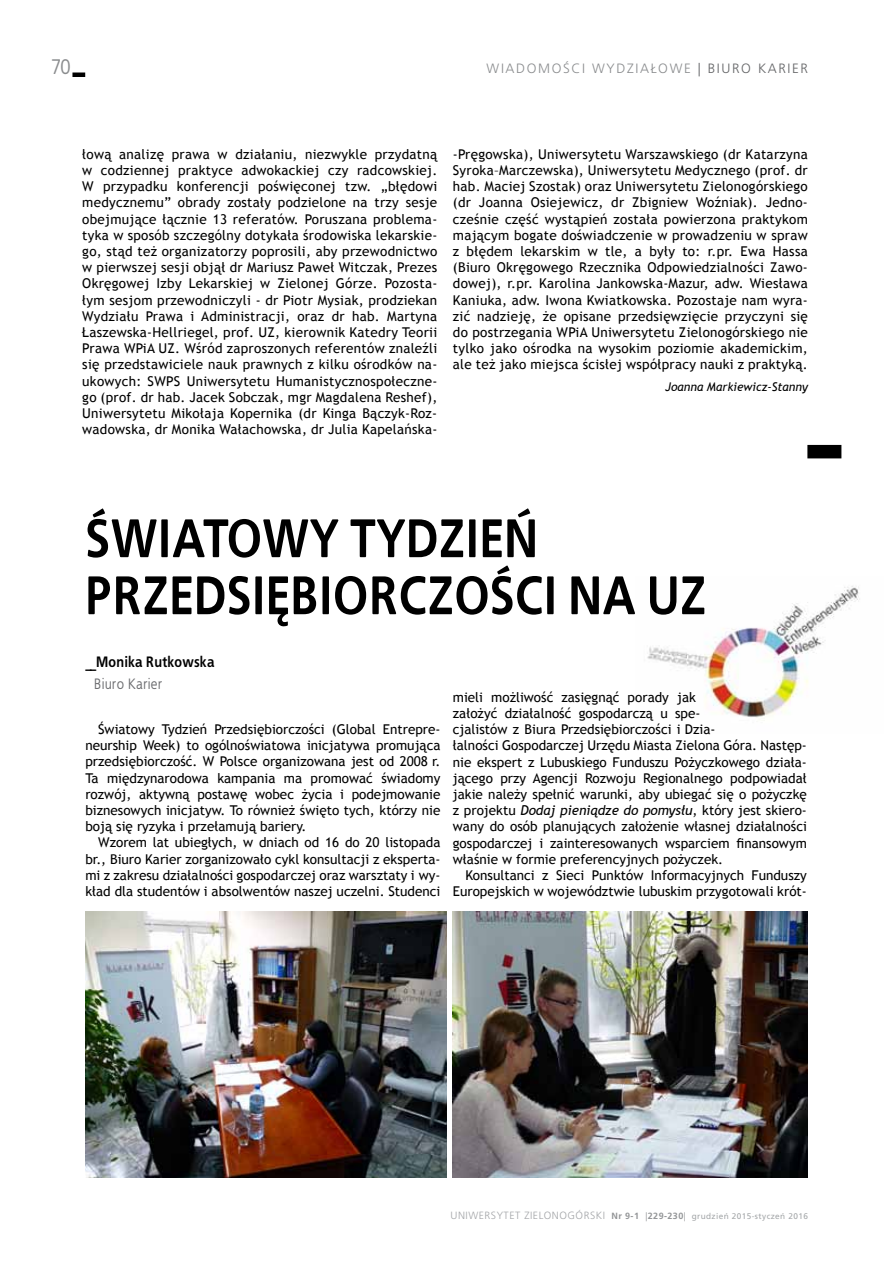
<style>
.page{position:relative;width:893px;height:1263px;background:#fff}
.page>*{position:absolute;margin:0;border:0;box-sizing:border-box;transform-origin:0 0}
.t1{font:700 54px/57px "EFN Bureau OT";color:#000}
.t2{font:21px "EFN Bureau OT";color:#8a8c8e}
.t3{font:700 15px "EFN Bureau OT";letter-spacing:.01em;color:#000}
.t4{font:15px "EFN Bureau OT";color:#6d6e71}
.t5{font:13.5px/16.2px "Trebuchet MS";color:#000;text-align:justify}
.t6{font:300 13.5px "Frutiger LT Pro";color:#8a8c8e}
.t7{font:300 13.5px "Frutiger LT Pro";color:#636466}
.t8{font:italic 12px "Trebuchet MS";color:#000}
.t9{font:300 10.5px "Frutiger LT Pro";letter-spacing:.05em;color:#a3a5a8}
.s1{font-style:italic}
.s2{font-weight:700;font-size:9px;color:#939597}
.s3{font-size:9px;color:#939597}
.s4{font-weight:400;font-size:8.25px;color:#a4a7a9}
</style>
<div class="page">
<div style="left:72px;top:72px;width:13px;height:5px;background:#000"></div>
<img style="left:647px;top:586px;width:213px;height:135px">
<img style="left:453px;top:912px;width:355px;height:266px">
<img style="left:85px;top:912px;width:361px;height:266px">
<div style="left:807px;top:445px;width:34px;height:13px;background:#000"></div>
<h2 class="t2" style="left:52px;top:55px;width:21px">70</h2>
<p class="t6" style="left:487px;top:60px;width:11px">WIADOMOŚCIWYDZIAŁOWE</p>
<p class="t7" style="left:698px;top:60px;width:20px">| BIURO</p>
<p class="t7" style="left:758px;top:60px;width:10px">KARIER</p>
<p class="t5" style="left:82px;top:146px;width:357px">łową analizę prawa w działaniu, niezwykle przydatną w codziennej praktyce adwokackiej czy radcowskiej.<br>W przypadku konferencji poświęconej tzw. „błędowi medycznemu” obrady zostały podzielone na trzy sesje obejmujące łącznie 13 referatów. Poruszana problema&shy;tyka w sposób szczególny dotykała środowiska lekarskie&shy;go, stąd też organizatorzy poprosili, aby przewodnictwo w pierwszej sesji objął dr Mariusz Paweł Witczak, Prezes Okręgowej Izby Lekarskiej w Zielonej Górze. Pozosta&shy;łym sesjom przewodniczyli - dr Piotr Mysiak, prodziekan Wydziału Prawa i Administracji, oraz dr hab. Martyna Łaszewska-Hellriegel, prof. UZ, kierownik Katedry Teorii Prawa WPiA UZ. Wśród zaproszonych referentów znaleźli się przedstawiciele nauk prawnych z kilku ośrodków na&shy;ukowych: SWPS Uniwersytetu Humanistycznospołeczne&shy;go (prof. dr hab. Jacek Sobczak, mgr Magdalena Reshef), Uniwersytetu Mikołaja Kopernika (dr Kinga Bączyk-Roz&shy;wadowska, dr Monika Wałachowska, dr Julia Kapelańska-</p>
<p class="t5" style="left:453px;top:146px;width:356px">-Pręgowska), Uniwersytetu Warszawskiego (dr Katarzyna Syroka–Marczewska), Uniwersytetu Medycznego (prof. dr hab. Maciej Szostak) oraz Uniwersytetu Zielonogórskiego (dr Joanna Osiejewicz, dr Zbigniew Woźniak). Jedno&shy;cześnie część wystąpień została powierzona praktykom mającym bogate doświadczenie w prowadzeniu w spraw z błędem lekarskim w tle, a były to: r.pr. Ewa Hassa (Biuro Okręgowego Rzecznika Odpowiedzialności Zawo&shy;dowej), r.pr. Karolina Jankowska-Mazur, adw. Wiesława Kaniuka, adw. Iwona Kwiatkowska. Pozostaje nam wyra&shy;zić nadzieję, że opisane przedsięwzięcie przyczyni się do postrzegania WPiA Uniwersytetu Zielonogórskiego nie tylko jako ośrodka na wysokim poziomie akademickim, ale też jako miejsca ścisłej współpracy nauki z praktyką.</p>
<p class="t8" style="left:665px;top:380px;width:144px">Joanna Markiewicz-Stanny</p>
<h1 class="t1" style="left:85px;top:510px;width:590px">ŚWIATOWY TYDZIEŃ<br>PRZEDSIĘBIORCZOŚCI NA UZ</h1>
<p class="t3" style="left:85px;top:652px;width:131px">__ MONIKA RUTKOWSKA</p>
<p class="t4" style="left:94px;top:675px;width:70px">Biuro Karier</p>
<p class="t5" style="left:85px;top:721px;width:357px;text-indent:13px">Światowy Tydzień Przedsiębiorczości (Global Entrepre&shy;neurship Week) to ogólnoświatowa inicjatywa promująca przedsiębiorczość. W Polsce organizowana jest od 2008 r.<br>Ta międzynarodowa kampania ma promować świadomy rozwój, aktywną postawę wobec życia i podejmowanie biznesowych inicjatyw. To również święto tych, którzy nie boją się ryzyka i przełamują bariery.</p>
<p class="t5" style="left:85px;top:835px;width:357px;text-indent:13px">Wzorem lat ubiegłych, w dniach od 16 do 20 listopada br., Biuro Karier zorganizowało cykl konsultacji z eksperta&shy;mi z zakresu działalności gospodarczej oraz warsztaty i wy&shy;kład dla studentów i absolwentów naszej uczelni. Studenci</p>
<p class="t5" style="left:453px;top:689px;width:355px;text-align:left">mieli możliwość zasięgnąć porady jak<br>założyć działalność gospodarczą u spe-<br>cjalistów z Biura Przedsiębiorczości i Dzia-<br>łalności Gospodarczej Urzędu Miasta Zielona Góra. Następ&shy;nie ekspert z Lubuskiego Funduszu Pożyczkowego działa&shy;jącego przy Agencji Rozwoju Regionalnego podpowiadał jakie należy spełnić warunki, aby ubiegać się o pożyczkę z projektu <span class="s1">Dodaj pieniądze do pomysłu</span>, który jest skiero&shy;wany do osób planujących założenie własnej działalności gospodarczej i zainteresowanych wsparciem finansowym właśnie w formie preferencyjnych pożyczek.</p>
<p class="t5" style="left:453px;top:867px;width:355px;text-align:right">Konsultanci z Sieci Punktów Informacyjnych Funduszy<br>Europejskich w województwie lubuskim przygotowali krót-</p>
<p class="t9" style="left:451px;top:1209px;width:359px">UNIWERSYTET ZIELONOGÓRSKI <span class="s2">Nr 9-1</span> <span class="s3">|</span><span class="s2">229-230</span><span class="s3">|</span> <span class="s4">grudzień 2015-styczeń 2016</span></p>
</div>
